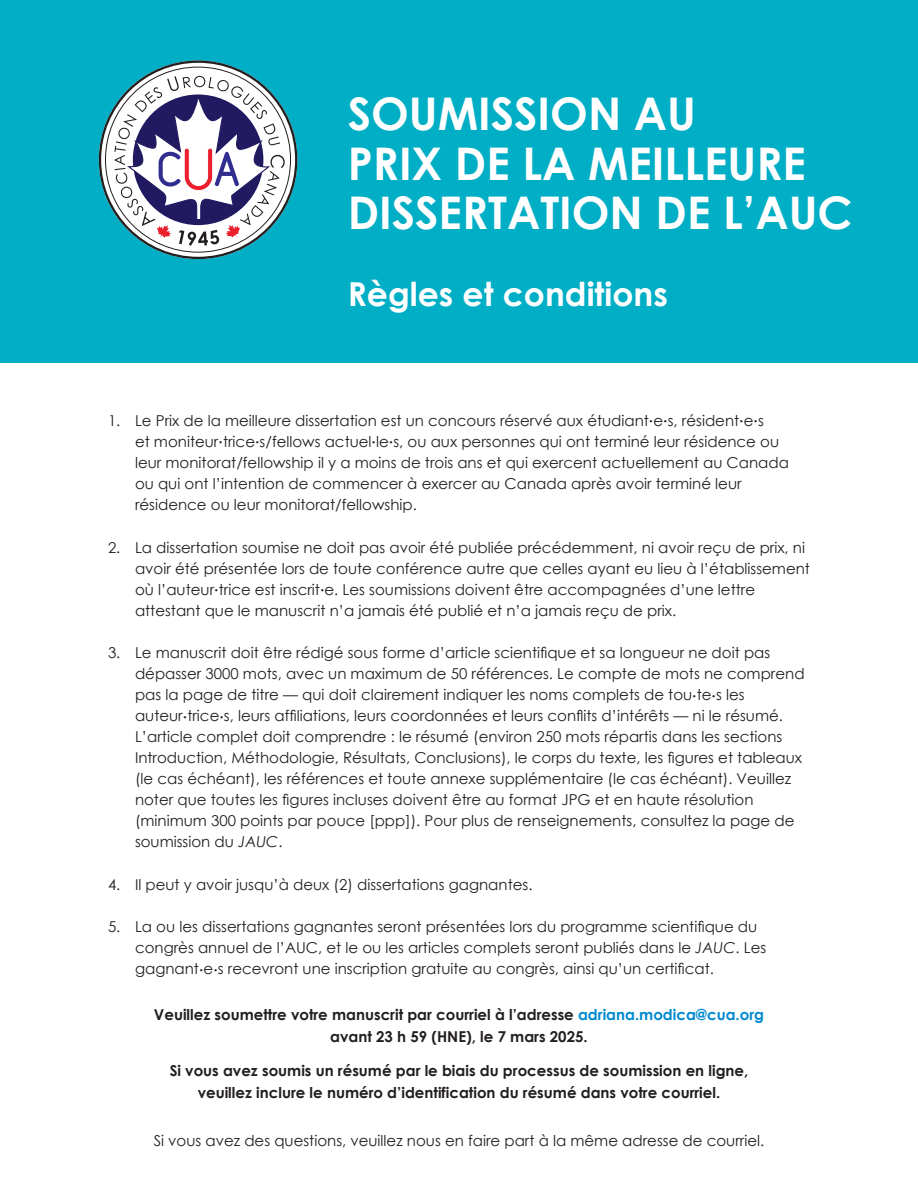
<style>
.page{position:relative;width:918px;height:1188px;background:#fff}
.page>*{position:absolute;margin:0;border:0;box-sizing:border-box;transform-origin:0 0}
.t1{font:700 45px/49.5px "Century Gothic";color:#fff}
.t2{font:700 33px "Century Gothic";color:#fff}
.t3{font:15px/21px "Century Gothic";color:#231f20}
.t4{font:700 15px/22.5px "Century Gothic";color:#231f20;text-align:center}
.s1{font-size:7.5px}
.s2{font-style:italic}
.s3{color:#0089cf}
</style>
<div class="page">
<div style="left:0;top:0;width:918px;height:363px;background:#00aec5"></div>
<svg style="left:99px;top:60px;width:198px;height:199px"></svg>
<p class="t1" style="left:348px;top:88px;width:506px">SOUMISSION AU<br>PRIX DE LA MEILLEURE<br>DISSERTATION DE L’AUC</p>
<p class="t2" style="left:348px;top:273px;width:322px">Règles et conditions</p>
<p class="t3" style="left:135px;top:410px;width:656px;text-indent:-27px">1. Le Prix de la meilleure dissertation est un concours réservé aux étudiant<span class="s1">•</span>e<span class="s1">•</span>s, résident<span class="s1">•</span>e<span class="s1">•</span>s<br>et moniteur<span class="s1">•</span>trice<span class="s1">•</span>s/fellows actuel<span class="s1">•</span>le<span class="s1">•</span>s, ou aux personnes qui ont terminé leur résidence ou leur monitorat/fellowship il y a moins de trois ans et qui exercent actuellement au Canada ou qui ont l’intention de commencer à exercer au Canada après avoir terminé leur résidence ou leur monitorat/fellowship.</p>
<p class="t3" style="left:135px;top:536px;width:677px;text-indent:-27px">2. La dissertation soumise ne doit pas avoir été publiée précédemment, ni avoir reçu de prix, ni avoir été présentée lors de toute conférence autre que celles ayant eu lieu à l’établissement où l’auteur<span class="s1">•</span>trice est inscrit<span class="s1">•</span>e. Les soumissions doivent être accompagnées d’une lettre attestant que le manuscrit n’a jamais été publié et n’a jamais reçu de prix.</p>
<p class="t3" style="left:135px;top:642px;width:671px;text-indent:-27px">3. Le manuscrit doit être rédigé sous forme d’article scientifique et sa longueur ne doit pas dépasser 3000 mots, avec un maximum de 50 références. Le compte de mots ne comprend pas la page de titre — qui doit clairement indiquer les noms complets de tou<span class="s1">•</span>te<span class="s1">•</span>s les auteur<span class="s1">•</span>trice<span class="s1">•</span>s, leurs affiliations, leurs coordonnées et leurs conflits d’intérêts — ni le résumé.<br>L’article complet doit comprendre : le résumé (environ 250 mots répartis dans les sections Introduction, Méthodologie, Résultats, Conclusions), le corps du texte, les figures et tableaux (le cas échéant), les références et toute annexe supplémentaire (le cas échéant). Veuillez noter que toutes les figures incluses doivent être au format JPG et en haute résolution (minimum 300 points par pouce [ppp]). Pour plus de renseignements, consultez la page de soumission du <span class="s2">JAUC</span>.</p>
<p class="t3" style="left:108px;top:874px;width:426px">4. Il peut y avoir jusqu’à deux (2) dissertations gagnantes.</p>
<p class="t3" style="left:135px;top:916px;width:633px;text-indent:-27px">5. La ou les dissertations gagnantes seront présentées lors du programme scientifique du congrès annuel de l’AUC, et le ou les articles complets seront publiés dans le <span class="s2">JAUC</span>. Les gagnant<span class="s1">•</span>e<span class="s1">•</span>s recevront une inscription gratuite au congrès, ainsi qu’un certificat.</p>
<p class="t4" style="left:154px;top:1003px;width:612px">Veuillez soumettre votre manuscrit par courriel à l’adresse <span class="s3">adriana.modica@cua.org </span>avant 23 h 59 (HNE), le 7 mars 2025.</p>
<p class="t4" style="left:170px;top:1059px;width:580px">Si vous avez soumis un résumé par le biais du processus de soumission en ligne, veuillez inclure le numéro d’identification du résumé dans votre courriel.</p>
<p class="t3" style="left:154px;top:1130px;width:612px">Si vous avez des questions, veuillez nous en faire part à la même adresse de courriel.</p>
</div>
